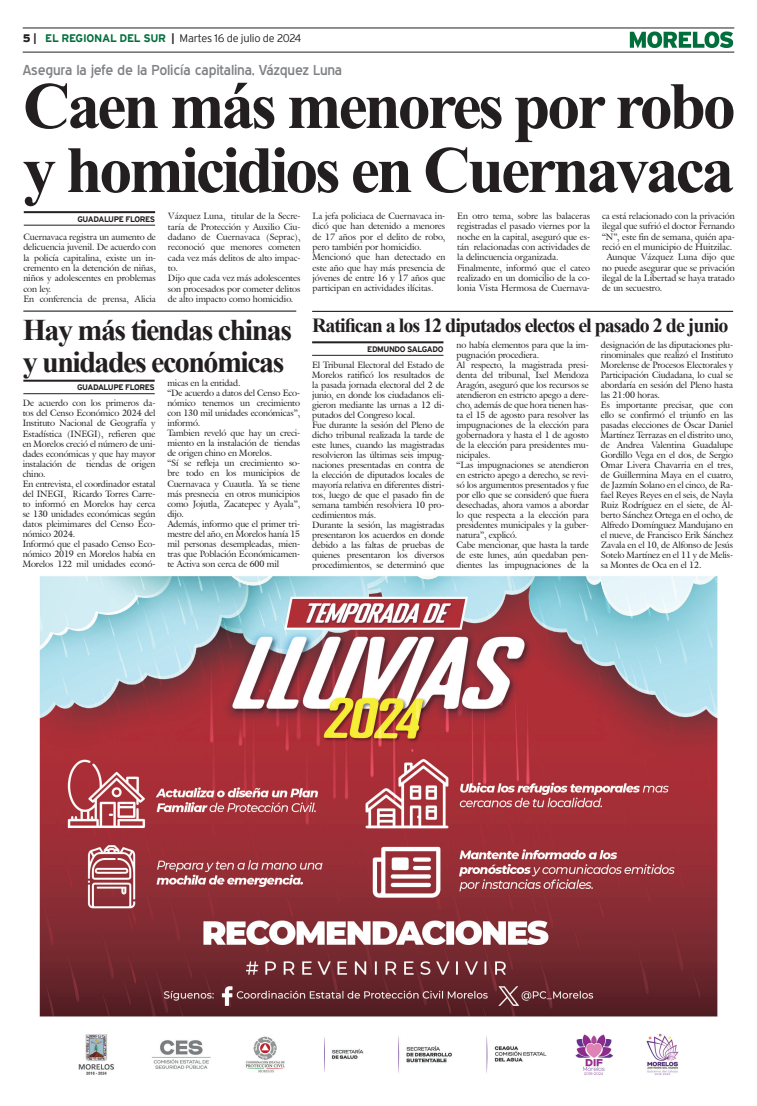
<style>
.page{position:relative;width:757px;height:1106px;background:#fff}
.page>*{position:absolute;margin:0;border:0;box-sizing:border-box;transform-origin:0 0}
.t1{font:700 66px/64px "Times New Roman";letter-spacing:-.05em;color:#231f20}
.t2{font:700 30px/32px "Times New Roman";letter-spacing:-.05em;color:#231f20}
.t3{font:700 20px "Times New Roman";letter-spacing:-.05em;color:#231f20}
.t4{font:14px "Blue Highway";letter-spacing:-.015em;color:#808285;scale:1.05 1}
.t5{font:300 11px "Interstate";letter-spacing:-.025em;color:#231f20}
.t6{font:9px/10px "Galliard IT Cby BT";letter-spacing:-.01em;color:#231f20}
.t7{font:700 8px "Interstate";letter-spacing:-.05em;color:#231f20}
.s1{font-weight:900}
.s2{font-weight:700}
.s3{font-weight:700;color:#006f3c}
</style>
<div class="page">
<hr style="left:23px;top:28px;width:711px;height:1px;background:#231f20">
<hr style="left:23px;top:52px;width:711px;height:1px;background:#231f20">
<svg style="left:630px;top:31px;width:103px;height:17px"></svg>
<img style="left:39px;top:576px;width:679px;height:499px">
<hr style="left:24px;top:211px;width:131px;height:2px;background:#231f20">
<hr style="left:24px;top:225px;width:131px;height:1px;background:#231f20">
<hr style="left:23px;top:380px;width:132px;height:2px;background:#231f20">
<hr style="left:23px;top:393px;width:132px;height:1px;background:#231f20">
<hr style="left:23px;top:310px;width:273px;height:1px;background:#040503">
<hr style="left:312px;top:341px;width:131px;height:2px;background:#231f20">
<hr style="left:312px;top:355px;width:131px;height:1px;background:#231f20">
<hr style="left:312px;top:311px;width:421px;height:1px;background:#040503">
<p class="t5" style="left:23px;top:32px;width:280px"><span class="s1">5</span> <span class="s2">|</span> <span class="s3">EL REGIONAL DEL SUR</span> <span class="s2">|</span> Martes 16 de julio de 2024</p>
<h3 class="t4" style="left:23px;top:62px;width:306px">Asegura la jefe de la Policía capitalina, Vázquez Luna</h3>
<h1 class="t1" style="left:23px;top:72px;width:714px">Caen más menores por robo y homicidios en Cuernavaca</h1>
<p class="t7" style="left:77px;top:214px;width:79px">GUADALUPE FLORES</p>
<p class="t6" style="left:312px;top:211px;width:134px;line-height:10.3px">La jefa policiaca de Cuernavaca in&shy;dicó que han detenido a menores de 17 años por el delito de robo, pero también por homicidio.<br>Mencionó que han detectado en este año que hay más presencia de jóvenes de entre 16 y 17 años que participan en actividades ilícitas.</p>
<p class="t6" style="left:457px;top:211px;width:134px;line-height:10.3px">En otro tema, sobre las balaceras registradas el pasado viernes por la noche en la capital, aseguró que es&shy;tán relacionadas con actividades de la delincuencia organizada.<br>Finalmente, informó que el cateo realizado en un domicilio de la co&shy;lonia Vista Hermosa de Cuernava-</p>
<p class="t6" style="left:602px;top:211px;width:134px">ca está relacionado con la privación</p>
<p class="t6" style="left:168px;top:211px;width:134px;line-height:10.3px">Vázquez Luna, titular de la Secre&shy;taría de Protección y Auxilio Ciu&shy;dadano de Cuernavaca (Seprac), reconoció que menores cometen cada vez más delitos de alto impac&shy;to.<br>Dijo que cada vez más adolescentes son procesados por cometer delitos de alto impacto como homicidio.</p>
<p class="t6" style="left:602px;top:221px;width:134px">ilegal que sufrió el doctor Fernando</p>
<p class="t6" style="left:602px;top:231px;width:134px">“N”, este fin de semana, quién apa-</p>
<p class="t6" style="left:602px;top:242px;width:132px">reció en el municipio de Huitzilac.</p>
<p class="t6" style="left:606px;top:252px;width:130px">Aunque Vázquez Luna dijo que</p>
<p class="t6" style="left:602px;top:262px;width:134px">no puede asegurar que se privación</p>
<p class="t6" style="left:602px;top:273px;width:134px">ilegal de la Libertad se haya tratado</p>
<p class="t6" style="left:602px;top:283px;width:62px">de un secuestro.</p>
<p class="t6" style="left:23px;top:232px;width:134px;line-height:10.3px">Cuernavaca registra un aumento de delicuencia juvenil. De acuerdo con la policía capitalina, existe un in&shy;cremento en la detención de niñas, niños y adolescentes en problemas con ley.<br>En conferencia de prensa, Alicia</p>
<h2 class="t2" style="left:23px;top:313px;width:271px">Hay más tiendas chinas y unidades económicas</h2>
<p class="t6" style="left:167px;top:378px;width:134px">micas en la entidad.<br>“De acuerdo a datos del Censo Eco&shy;nómico tenemos un crecimiento con 130 mil unidades económicas”, informó.<br>Tambien reveló que hay un creci&shy;miento en la instalación de tiendas de origen chino en Morelos.<br>“Sí se refleja un crecimiento so&shy;bre todo en los municipios de<br>Cuernavaca y Cuautla. Ya se tiene más presnecia en otros municipios como Jojutla, Zacatepec y Ayala”, dijo.<br>Además, informo que el primer tri&shy;mestre del año, en Morelos hanía 15 mil personas desempleadas, mien&shy;tras que Población Económicamen&shy;te Activa son cerca de 600 mil</p>
<p class="t7" style="left:77px;top:383px;width:79px">GUADALUPE FLORES</p>
<p class="t6" style="left:23px;top:398px;width:134px">De acuerdo con los primeros da&shy;tos del Censo Económico 2024 del<br>Instituto Nacional de Geografía y<br>Estadística (INEGI), refieren que en Morelos creció el número de uni&shy;dades económicas y que hay mayor instalación de tiendas de origen chino.<br>En entrevista, el coordinador estatal del INEGI, Ricardo Torres Carre&shy;to informó en Morelos hay cerca se 130 unidades económicas según datos pleimimares del Censo Eco&shy;nómico 2024.<br>Informó que el pasado Censo Eco&shy;nómico 2019 en Morelos había en<br>Morelos 122 mil unidades econó-</p>
<h3 class="t3" style="left:312px;top:311px;width:418px">Ratifican a los 12 diputados electos el pasado 2 de junio</h3>
<p class="t7" style="left:367px;top:345px;width:78px">EDMUNDO SALGADO</p>
<p class="t6" style="left:312px;top:360px;width:134px">El Tribunal Electoral del Estado de Morelos ratificó los resultados de la pasada jornada electoral del 2 de junio, en donde los ciudadanos eli&shy;gieron mediante las urnas a 12 di&shy;putados del Congreso local.<br>Fue durante la sesión del Pleno de dicho tribunal realizada la tarde de este lunes, cuando las magistradas resolvieron las últimas seis impug&shy;naciones presentadas en contra de la elección de diputados locales de mayoría relativa en diferentes distri&shy;tos, luego de que el pasado fin de semana también resolviera 10 pro&shy;cedimientos más.<br>Durante la sesión, las magistradas presentaron los acuerdos en donde debido a las faltas de pruebas de quienes presentaron los diversos procedimientos, se determinó que</p>
<p class="t6" style="left:456px;top:340px;width:134px">no había elementos para que la im&shy;pugnación procediera.<br>Al respecto, la magistrada presi&shy;denta del tribunal, Ixel Mendoza<br>Aragón, aseguró que los recursos se atendieron en estricto apego a dere&shy;cho, además de que hora tienen has&shy;ta el 15 de agosto para resolver las impugnaciones de la elección para gobernadora y hasta el 1 de agosto de la elección para presidentes mu&shy;nicipales.<br>“Las impugnaciones se atendieron en estricto apego a derecho, se revi&shy;só los argumentos presentados y fue por ello que se consideró que fuera desechadas, ahora vamos a abordar lo que respecta a la elección para presidentes municipales y la guber&shy;natura”, explicó.<br>Cabe mencionar, que hasta la tarde de este lunes, aún quedaban pen&shy;dientes las impugnaciones de la</p>
<p class="t6" style="left:601px;top:340px;width:134px">designación de las diputaciones plu&shy;rinominales que realizó el Instituto Morelense de Procesos Electorales y Participación Ciudadana, lo cual se abordaría en sesión del Pleno hasta las 21:00 horas.<br>Es importante precisar, que con ello se confirmó el triunfo en las pasadas elecciones de Óscar Daniel Martínez Terrazas en el distrito uno, de Andrea Valentina Guadalupe Gordillo Vega en el dos, de Sergio Omar Livera Chavarria en el tres, de Guillermina Maya en el cuatro, de Jazmín Solano en el cinco, de Ra&shy;fael Reyes Reyes en el seis, de Nayla Ruiz Rodríguez en el siete, de Al&shy;berto Sánchez Ortega en el ocho, de Alfredo Domínguez Mandujano en el nueve, de Francisco Erik Sánchez Zavala en el 10, de Alfonso de Jesús Sotelo Martínez en el 11 y de Melis&shy;sa Montes de Oca en el 12.</p>
</div>
